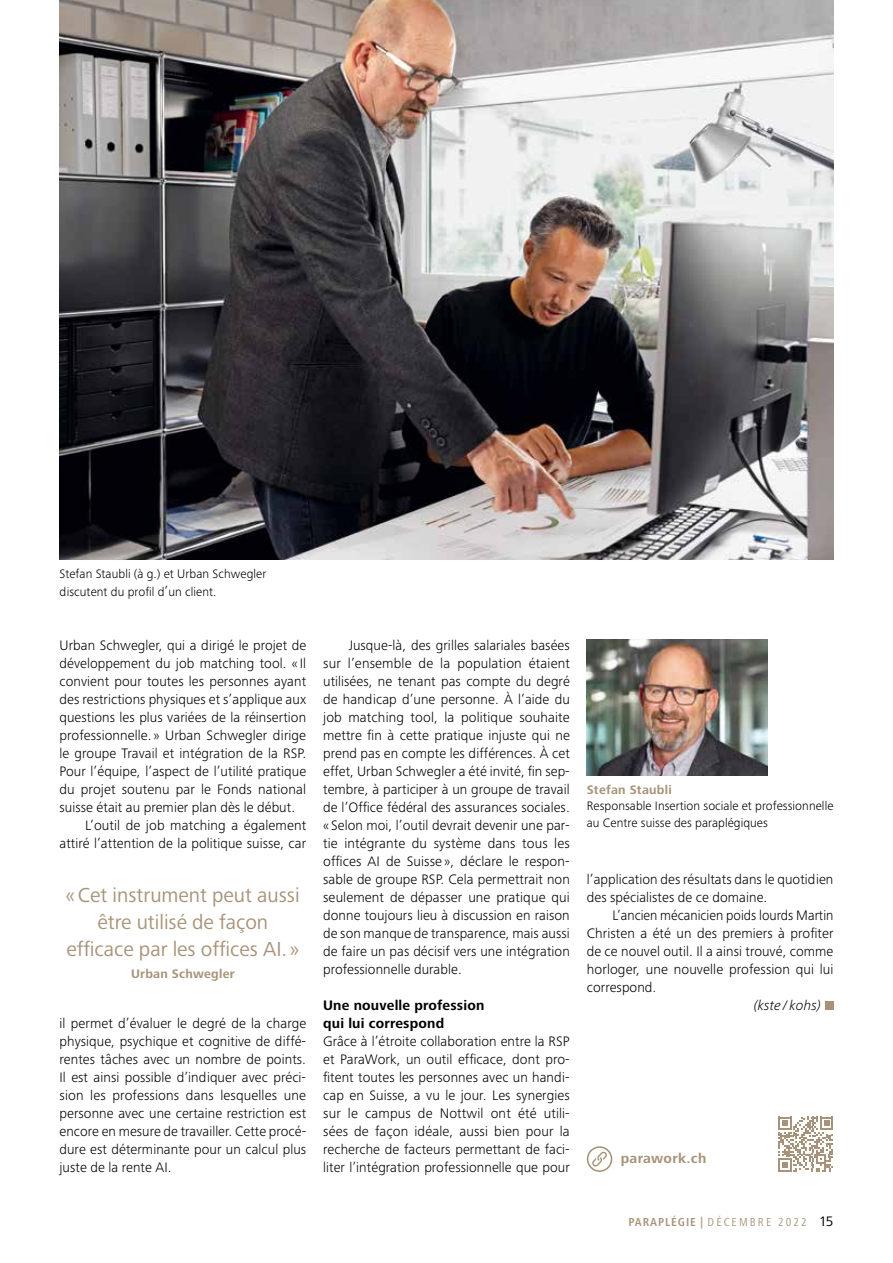
<style>
.page{position:relative;width:893px;height:1263px;background:#fff}
.page>*{position:absolute;margin:0;border:0;box-sizing:border-box;transform-origin:0 0}
.t1{font:21px/27px "Frutiger Next Pro";color:#a79379;text-align:center}
.t2{font:300 14.25px/18px "Frutiger Next Pro";letter-spacing:.005em;color:#000;text-align:justify}
.t3{font:700 14.25px/18px "Frutiger Next Pro";letter-spacing:.015em;color:#000}
.t4{font:italic 300 14.25px "Frutiger Next Pro";letter-spacing:.015em;color:#000}
.t5{font:700 14.25px "Frutiger Next Pro";letter-spacing:.02em;color:#a79379}
.t6{font:300 12.75px/18px "Frutiger Next Pro";letter-spacing:.005em;color:#000}
.t7{font:700 12.75px "Frutiger Next Pro";letter-spacing:.02em;color:#a79379}
.t8{font:condensed 12px "Frutiger Next Pro";letter-spacing:.18em;color:#a79379}
.s1{font-size:14.25px}
.s2{font-weight:700}
.s3{font-stretch:normal;font-size:14.25px;color:#000}
</style>
<div class="page">
<img style="left:587px;top:639px;width:180px;height:137px">
<img style="left:60px;top:0;width:773px;height:560px">
<div style="left:824px;top:1001px;width:9px;height:9px;background:#a79379"></div>
<svg style="left:587px;top:1146px;width:25px;height:26px"></svg>
<svg style="left:778px;top:1116px;width:55px;height:55px"></svg>
<p class="t6" style="left:60px;top:564px;width:208px">Stefan Staubli (à g.) et Urban Schwegler discutent du profil d<span class="s1">’</span>un client.</p>
<p class="t2" style="left:60px;top:636px;width:248px">Urban Schwegler, qui a dirigé le projet de</p>
<p class="t2" style="left:60px;top:654px;width:248px">développement du job matching tool. « Il</p>
<p class="t2" style="left:60px;top:672px;width:248px">convient pour toutes les personnes ayant</p>
<p class="t2" style="left:60px;top:690px;width:248px">des restrictions physiques et s’applique aux</p>
<p class="t2" style="left:60px;top:708px;width:248px">questions les plus variées de la réinsertion</p>
<p class="t2" style="left:60px;top:726px;width:248px">professionnelle. » Urban Schwegler dirige</p>
<p class="t2" style="left:60px;top:744px;width:248px">le groupe Travail et intégration de la RSP.</p>
<p class="t2" style="left:60px;top:762px;width:248px">Pour l’équipe, l’aspect de l’utilité pratique</p>
<p class="t2" style="left:60px;top:780px;width:248px">du projet soutenu par le Fonds national</p>
<p class="t2" style="left:60px;top:798px;width:237px">suisse était au premier plan dès le début.</p>
<p class="t2" style="left:85px;top:816px;width:223px">L’outil de job matching a également</p>
<p class="t2" style="left:60px;top:834px;width:248px">attiré l’attention de la politique suisse, car</p>
<h1 class="t1" style="left:66px;top:881px;width:235px">«Cet instrument peut aussi être utilisé de façon efficace par les offices AI. »</h1>
<p class="t7" style="left:131px;top:967px;width:105px">Urban Schwegler</p>
<p class="t2" style="left:60px;top:1014px;width:248px">il permet d’évaluer le degré de la charge physique, psychique et cognitive de diffé&shy;rentes tâches avec un nombre de points.<br>Il est ainsi possible d’indiquer avec préci&shy;sion les professions dans lesquelles une personne avec une certaine restriction est encore en mesure de travailler. Cette procé&shy;dure est déterminante pour un calcul plus juste de la rente AI.</p>
<p class="t2" style="left:323px;top:636px;width:248px;text-indent:26px">Jusque-là, des grilles salariales basées sur l’ensemble de la population étaient utilisées, ne tenant pas compte du degré de handicap d’une personne. À l’aide du job matching tool, la politique souhaite mettre fin à cette pratique injuste qui ne prend pas en compte les différences. À cet effet, Urban Schwegler a été invité, fin sep&shy;tembre, à participer à un groupe de travail de l’Office fédéral des assurances sociales. « Selon moi, l’outil devrait devenir une par&shy;tie intégrante du système dans tous les offices AI de Suisse », déclare le respon&shy;sable de groupe RSP. Cela permettrait non seulement de dépasser une pratique qui donne toujours lieu à discussion en raison de son manque de transparence, mais aussi de faire un pas décisif vers une intégration professionnelle durable.</p>
<p class="t3" style="left:323px;top:996px;width:163px">Une nouvelle profession qui lui correspond</p>
<p class="t2" style="left:323px;top:1032px;width:248px">Grâce à l’étroite collaboration entre la RSP et ParaWork, un outil efficace, dont pro&shy;fitent toutes les personnes avec un handi&shy;cap en Suisse, a vu le jour. Les synergies sur le campus de Nottwil ont été utili&shy;sées de façon idéale, aussi bien pour la recherche de facteurs permettant de faci&shy;liter l’intégration professionnelle que pour</p>
<p class="t7" style="left:587px;top:782px;width:86px">Stefan Staubli</p>
<p class="t6" style="left:587px;top:798px;width:248px;line-height:16.5px">Responsable Insertion sociale et professionnelle au Centre suisse des paraplégiques</p>
<p class="t2" style="left:587px;top:870px;width:248px">l’application des résultats dans le quotidien des spécialistes de ce domaine.</p>
<p class="t2" style="left:587px;top:906px;width:248px;text-indent:26px">L’ancien mécanicien poids lourds Martin Christen a été un des premiers à profiter de ce nouvel outil. Il a ainsi trouvé, comme horloger, une nouvelle profession qui lui correspond.</p>
<p class="t4" style="left:754px;top:997px;width:69px">(kste / kohs)</p>
<p class="t5" style="left:621px;top:1150px;width:87px">parawork.ch</p>
<p class="t8" style="left:629px;top:1215px;width:206px"><span class="s2">PARAPLÉGIE |</span> DÉCEMBRE 2022 <span class="s3">15</span></p>
</div>
